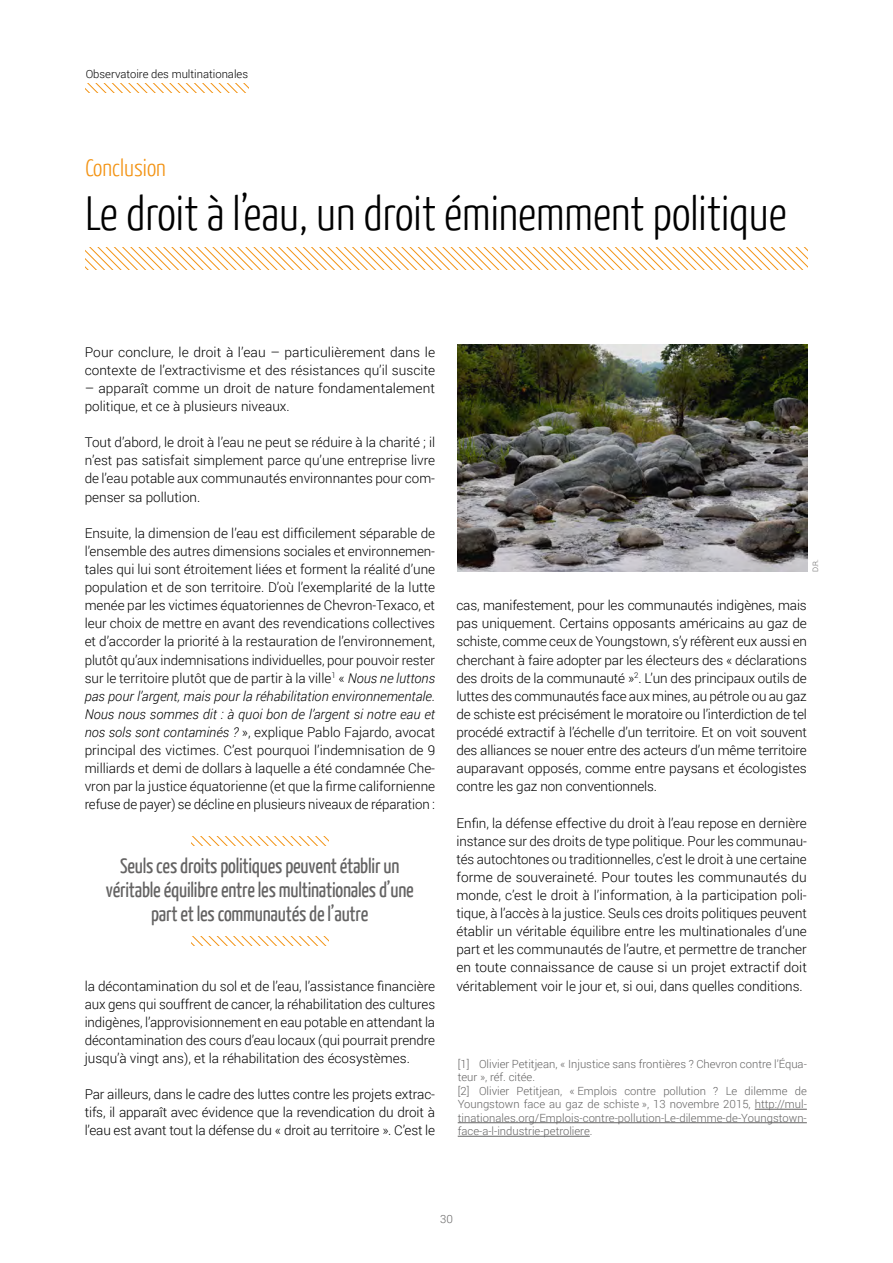
<style>
.page{position:relative;width:893px;height:1263px;background:#fff}
.page>*{position:absolute;margin:0;border:0;box-sizing:border-box;transform-origin:0 0}
.t1{font:300 48px "Yanone Kaffeesatz";color:#000}
.t2{font:300 24px "Yanone Kaffeesatz";color:#f39313}
.t3{font:21px/24px "Yanone Kaffeesatz";letter-spacing:-.01em;color:#646363;text-align:center}
.t4{font:300 13.5px/18.1px "Roboto";color:#000;text-align:justify}
.t5{font:300 11.25px/13.5px "Roboto";color:#646363}
.t6{font:300 11.25px "Roboto";color:#000}
.t7{font:300 7.5px "Roboto";color:#646363}
.s1{font-style:italic}
</style>
<div class="page">
<svg style="left:86px;top:84px;width:162px;height:8px"></svg>
<svg style="left:85px;top:247px;width:723px;height:23px"></svg>
<svg style="left:192px;top:936px;width:137px;height:10px"></svg>
<svg style="left:192px;top:837px;width:137px;height:9px"></svg>
<hr style="left:755px;top:1109px;width:52px;height:1px;background:#646363">
<hr style="left:458px;top:1122px;width:349px;height:1px;background:#646363">
<hr style="left:458px;top:1136px;width:132px;height:1px;background:#646363">
<img style="left:457px;top:344px;width:350px;height:228px">
<p class="t6" style="left:86px;top:66px;width:164px">Observatoire des multinationales</p>
<h2 class="t2" style="left:85px;top:153px;width:82px">Conclusion</h2>
<h1 class="t1" style="left:85px;top:184px;width:703px">Le droit à l’eau, un droit éminemment politique</h1>
<p class="t4" style="left:85px;top:342px;width:352px">Pour conclure, le droit à l’eau – particulièrement dans le contexte de l’extractivisme et des résistances qu’il suscite</p>
<p class="t4" style="left:85px;top:379px;width:352px">– apparaît comme un droit de nature fondamentalement politique, et ce à plusieurs niveaux.</p>
<p class="t4" style="left:85px;top:433px;width:352px">Tout d’abord, le droit à l’eau ne peut se réduire à la charité ; il n’est pas satisfait simplement parce qu’une entreprise livre de l’eau potable aux communautés environnantes pour com&shy;penser sa pollution.</p>
<p class="t4" style="left:85px;top:523px;width:352px">Ensuite, la dimension de l’eau est difficilement séparable de l’ensemble des autres dimensions sociales et environnemen&shy;tales qui lui sont étroitement liées et forment la réalité d’une population et de son territoire. D’où l’exemplarité de la lutte menée par les victimes équatoriennes de Chevron-Texaco, et leur choix de mettre en avant des revendications collectives et d’accorder la priorité à la restauration de l’environnement, plutôt qu’aux indemnisations individuelles, pour pouvoir rester sur le territoire plutôt que de partir à la ville<sup>1</sup> « <span class="s1">Nous ne luttons pas pour l’argent, mais pour la réhabilitation environnementale.<br>Nous nous sommes dit : à quoi bon de l’argent si notre eau et nos sols sont contaminés ?</span> », explique Pablo Fajardo, avocat principal des victimes. C’est pourquoi l’indemnisation de 9 milliards et demi de dollars à laquelle a été condamnée Che&shy;vron par la justice équatorienne (et que la firme californienne refuse de payer) se décline en plusieurs niveaux de réparation :</p>
<h3 class="t3" style="left:106px;top:853px;width:310px">Seuls ces droits politiques peuvent établir un véritable équilibre entre les multinationales d’une part et les communautés de l’autre</h3>
<p class="t4" style="left:85px;top:976px;width:352px">la décontamination du sol et de l’eau, l’assistance financière aux gens qui souffrent de cancer, la réhabilitation des cultures indigènes, l’approvisionnement en eau potable en attendant la décontamination des cours d’eau locaux (qui pourrait prendre jusqu’à vingt ans), et la réhabilitation des écosystèmes.</p>
<p class="t4" style="left:85px;top:1085px;width:352px">Par ailleurs, dans le cadre des luttes contre les projets extrac&shy;tifs, il apparaît avec évidence que la revendication du droit à l’eau est avant tout la défense du « droit au territoire ». C’est le</p>
<p class="t7" style="left:810px;top:572px;width:15px;rotate:-90deg">D.R.</p>
<p class="t4" style="left:456px;top:596px;width:352px">cas, manifestement, pour les communautés indigènes, mais pas uniquement. Certains opposants américains au gaz de schiste, comme ceux de Youngstown, s’y réfèrent eux aussi en cherchant à faire adopter par les électeurs des « déclarations des droits de la communauté »<sup>2</sup>. L’un des principaux outils de luttes des communautés face aux mines, au pétrole ou au gaz de schiste est précisément le moratoire ou l’interdiction de tel procédé extractif à l’échelle d’un territoire. Et on voit souvent des alliances se nouer entre des acteurs d’un même territoire auparavant opposés, comme entre paysans et écologistes contre les gaz non conventionnels.</p>
<p class="t4" style="left:456px;top:813px;width:352px">Enfin, la défense effective du droit à l’eau repose en dernière instance sur des droits de type politique. Pour les communau&shy;tés autochtones ou traditionnelles, c’est le droit à une certaine forme de souveraineté. Pour toutes les communautés du monde, c’est le droit à l’information, à la participation poli&shy;tique, à l’accès à la justice. Seuls ces droits politiques peuvent établir un véritable équilibre entre les multinationales d’une part et les communautés de l’autre, et permettre de trancher en toute connaissance de cause si un projet extractif doit véritablement voir le jour et, si oui, dans quelles conditions.</p>
<p class="t5" style="left:458px;top:1057px;width:351px">[1] Olivier Petitjean, « Injustice sans frontières ? Chevron contre l’Équa&shy;teur », réf. citée.<br>[2] Olivier Petitjean, « Emplois contre pollution ? Le dilemme de Youngstown face au gaz de schiste », 13 novembre 2015, http://mul&shy;tinationales.org/Emplois-contre-pollution-Le-dilemme-de-Youngstown&shy;face-a-l-industrie-petroliere.</p>
<p class="t5" style="left:440px;top:1212px;width:14px">30</p>
</div>
